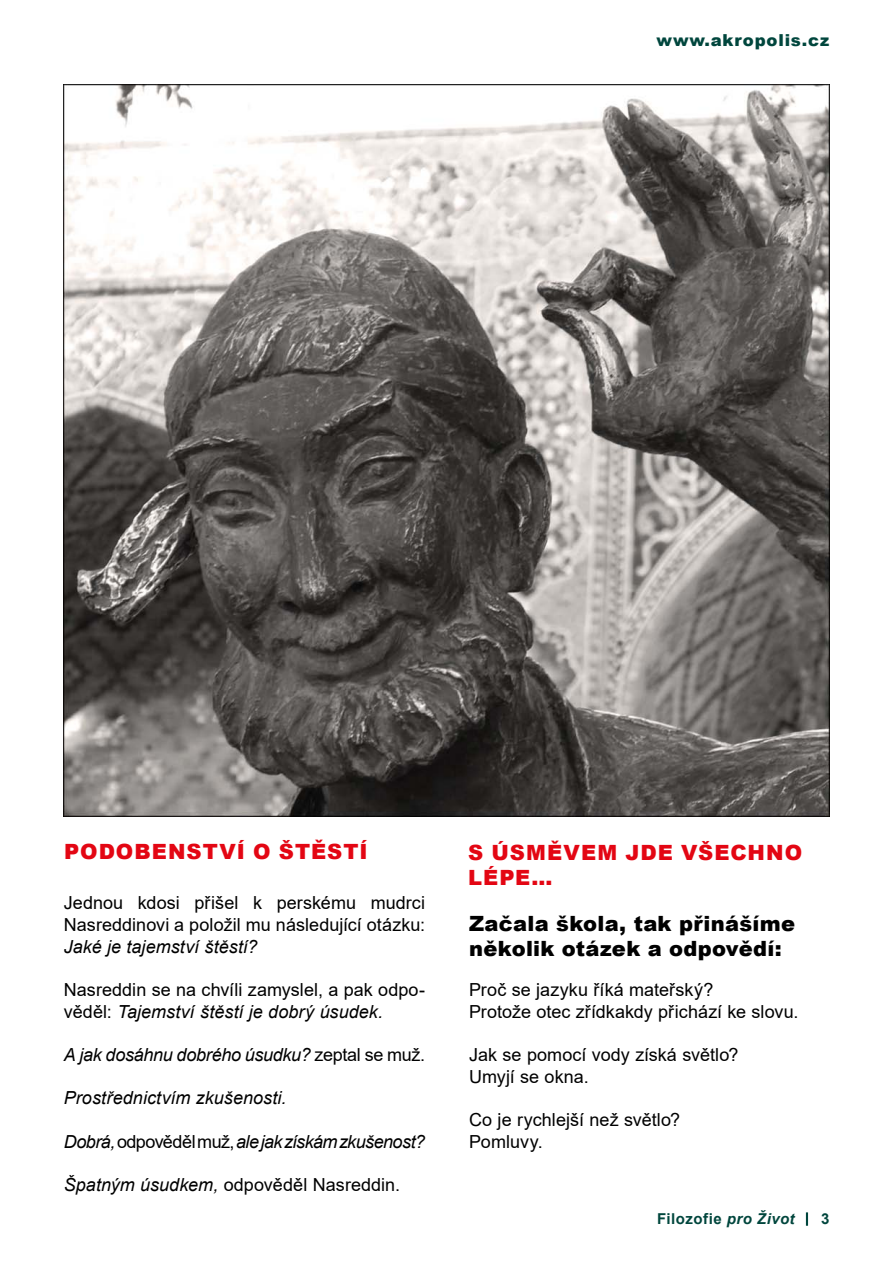
<style>
.page{position:relative;width:893px;height:1263px;background:#fff}
.page>*{position:absolute;margin:0;border:0;box-sizing:border-box;transform-origin:0 0}
.Podnadpis_-_black{font:900 21px/25.2px "Arial";letter-spacing:.015em;color:#000}
.nadpis_článku_-_červ{font:900 21px/25.2px "Arial";letter-spacing:.05em;color:#e30613}
.odstavec_odsazený_če{font:18px/21.8px "Arial";letter-spacing:.005em;color:#000;text-align:justify}
.odstavec_odsazený_če-2{font:italic 18px "Arial";letter-spacing:-.015em;color:#000}
.odstavec_odsazený_če-3{font:italic 18px "Arial";letter-spacing:.005em;color:#000}
.odstavec_odsazený_če-4{font:900 16.5px "Arial";letter-spacing:.05em;color:#00463d}
.t1{font:700 15px "Arial";letter-spacing:.03em;color:#00463d}
.s1{font-style:italic}
.s2{font-style:normal}
</style>
<div class="page">
<svg style="left:806px;top:1212px;width:2px;height:14px"></svg>
<img style="left:64px;top:85px;width:765px;height:731px">
<p class="odstavec_odsazený_če-4" style="left:657px;top:28px;width:174px">www.akropolis.cz</p>
<p class="nadpis_článku_-_červ" style="left:64px;top:838px;width:305px">PODOBENSTVÍ O ŠTĚSTÍ</p>
<p class="odstavec_odsazený_če" style="left:64px;top:892px;width:363px">Jednou kdosi přišel k perskému mudrci Nasreddinovi a položil mu následující otázku:<br><span class="s1">Jaké je tajemství štěstí?</span></p>
<p class="odstavec_odsazený_če" style="left:64px;top:979px;width:363px">Nasreddin se na chvíli zamyslel, a pak odpo&shy;věděl: <span class="s1">Tajemství štěstí je dobrý úsudek.</span></p>
<p class="odstavec_odsazený_če-2" style="left:64px;top:1043px;width:363px">A jak dosáhnu dobrého úsudku? <span class="s2">zeptal se muž.</span></p>
<p class="odstavec_odsazený_če-3" style="left:64px;top:1086px;width:224px">Prostřednictvím zkušenosti.</p>
<p class="odstavec_odsazený_če-2" style="left:64px;top:1130px;width:363px">Dobrá, <span class="s2">odpověděl muž,</span> ale jak získám zkušenost?</p>
<p class="odstavec_odsazený_če" style="left:64px;top:1174px;width:338px"><span class="s1">Špatným úsudkem,</span> odpověděl Nasreddin.</p>
<p class="nadpis_článku_-_červ" style="left:468px;top:839px;width:335px">S ÚSMĚVEM JDE VŠECHNO<br>LÉPE…</p>
<p class="Podnadpis_-_black" style="left:469px;top:910px;width:328px">Začala škola, tak přinášíme několik otázek a odpovědí:</p>
<p class="odstavec_odsazený_če" style="left:469px;top:979px;width:246px">Proč se jazyku říká mateřský?</p>
<p class="odstavec_odsazený_če" style="left:469px;top:1000px;width:331px">Protože otec zřídkakdy přichází ke slovu.</p>
<p class="odstavec_odsazený_če" style="left:469px;top:1044px;width:271px">Jak se pomocí vody získá světlo?</p>
<p class="odstavec_odsazený_če" style="left:469px;top:1065px;width:121px">Umyjí se okna.</p>
<p class="odstavec_odsazený_če" style="left:469px;top:1109px;width:213px">Co je rychlejší než světlo?</p>
<p class="odstavec_odsazený_če" style="left:469px;top:1130px;width:75px">Pomluvy.</p>
<p class="t1" style="left:657px;top:1208px;width:139px">Filozofie <span class="s1">pro Život</span></p>
<p class="t1" style="left:821px;top:1208px;width:10px">3</p>
</div>
